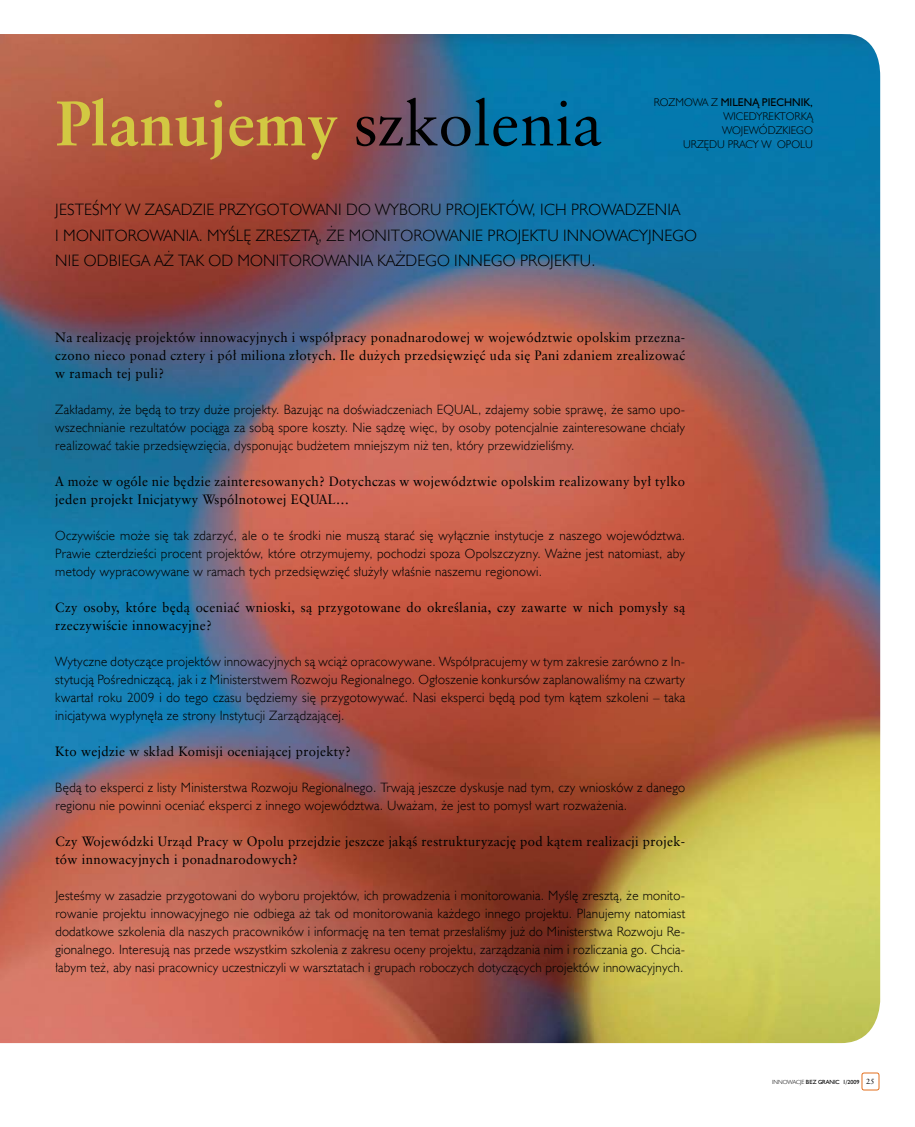
<style>
.page{position:relative;width:915px;height:1127px;background:#fff}
.page>*{position:absolute;margin:0;border:0;box-sizing:border-box;transform-origin:0 0}
.t1{font:700 63px "Class Garmnd EU";color:#d2c842}
.t2{font:16.5px "Humanst 521 Lt EU";letter-spacing:.01em;color:#000}
.t3{font:13.5px/18px "Humanst 521 Lt EU";letter-spacing:.025em;color:#000;text-align:justify}
.t4{font:13.5px/18px "Class Garmnd EU";letter-spacing:.025em;color:#000}
.t5{font:11.25px/14.2px "Humanst 521 Lt EU";color:#000;text-align:right}
.t6{font:11.25px "Humanst 521 EU";color:#000}
.t7{font:6px "Humanst 521 EU";color:#000}
.s1{font-weight:400;color:#000}
.s2{font-family:"Humanst 521 Lt EU"}
.s3{font-family:"Class Garmnd EU";font-size:7.5px}
</style>
<div class="page">
<img style="left:0;top:34px;width:879px;height:1009px">
<div style="left:861px;top:1073px;width:17px;height:17px;border:1px solid #e36f1e;border-radius:2px"></div>
<h1 class="t1" style="left:55px;top:85px;width:548px">Planujemy <span class="s1">szkolenia</span></h1>
<p class="t6" style="left:653px;top:95px;width:160px"><span class="s2">Rozmowa z</span> MILENĄ PIECHNIK,</p>
<p class="t5" style="left:723px;top:109px;width:8px">wice</p>
<p class="t5" style="left:748px;top:109px;width:15px">dyrek</p>
<p class="t5" style="left:682px;top:109px;width:131px">torkĄ<br>Wojewódzki ego<br>Urzędu Pracy w Opolu</p>
<p class="t2" style="left:55px;top:200px;width:203px">Jesteśmy w zasadzie przygo</p>
<p class="t2" style="left:280px;top:200px;width:108px">towani do wybor</p>
<p class="t2" style="left:430px;top:200px;width:27px">u pro</p>
<p class="t2" style="left:476px;top:200px;width:107px">jektów, ich prow</p>
<p class="t2" style="left:615px;top:200px;width:66px">adzenia</p>
<p class="t2" style="left:55px;top:225px;width:73px">i monitorow</p>
<p class="t2" style="left:164px;top:225px;width:250px">ania. Myślę zresztą, że monitorow</p>
<p class="t2" style="left:449px;top:225px;width:18px">anie</p>
<p class="t2" style="left:487px;top:225px;width:11px">pro</p>
<p class="t2" style="left:517px;top:225px;width:58px">jektu innow</p>
<p class="t2" style="left:619px;top:225px;width:45px">acyjnego</p>
<p class="t2" style="left:55px;top:251px;width:9px">nie</p>
<p class="t2" style="left:84px;top:251px;width:34px">odbieg</p>
<p class="t2" style="left:141px;top:251px;width:162px">a aż tak o d monitorow</p>
<p class="t2" style="left:338px;top:251px;width:91px">ania każdego</p>
<p class="t2" style="left:454px;top:251px;width:11px">innego</p>
<p class="t2" style="left:520px;top:251px;width:11px">pro</p>
<p class="t2" style="left:550px;top:251px;width:47px">jektu.</p>
<p class="t4" style="left:55px;top:328px;width:631px;text-align:justify">Na realizację projektów innowacyjnych i współpracy ponadnarodowej w województwie opolskim przezna&shy;czono nieco ponad cztery i pół miliona złotych. Ile dużych przedsięwzięć uda się Pani zdaniem zrealizować w ramach tej puli?</p>
<p class="t3" style="left:55px;top:400px;width:631px">Zakładamy, że będą to trzy duże projekty. Bazując na doświadczeniach EQUAL, zdajemy sobie sprawę, że samo upo&shy;wszechnianie rezultatów pociąga za sobą spore koszty. Nie sądzę więc, by osoby potencjalnie zainteresowane chciały realizować takie przedsięwzięcia, dysponując budżetem mniejszym niż ten, który przewidzieliśmy.</p>
<p class="t4" style="left:55px;top:472px;width:631px">A może w ogóle nie będzie zainteresowanych? Dotychczas w województwie opolskim realizowany był tylko jeden projekt Inicjatywy Wspólnotowej EQUAL…</p>
<p class="t3" style="left:55px;top:526px;width:631px">Oczywiście może się tak zdarzyć, ale o te środki nie muszą starać się wyłącznie instytucje z naszego województwa.<br>Prawie czterdzieści procent projektów, które otrzymujemy, pochodzi spoza Opolszczyzny. Ważne jest natomiast, aby metody wypracowywane w ramach tych przedsięwzięć służyły właśnie naszemu regionowi.</p>
<p class="t4" style="left:55px;top:598px;width:631px">Czy osoby, które będą oceniać wnioski, są przygotowane do określania, czy zawarte w nich pomysły są rzeczywiście innowacyjne?</p>
<p class="t3" style="left:55px;top:652px;width:631px">Wytyczne dotyczące projektów innowacyjnych są wciąż opracowywane. Współpracujemy w tym zakresie zarówno z In&shy;stytucją Pośredniczącą, jak i z M inisterstwem Rozwoju Regionalnego. Ogłoszenie konkursów zaplanowaliśmy na czwarty kwartał roku 2009 i do tego czasu będziemy się przygotowywać. Nasi eksperci będą pod tym kątem szkoleni – taka inicjatywa wypłynęła ze strony Instytucji Zarządzającej.</p>
<p class="t4" style="left:55px;top:742px;width:297px">Kto wejdzie w skład Komisji oceniającej projekty?</p>
<p class="t3" style="left:55px;top:778px;width:631px">Będą to eksperci z listy M inisterstwa Rozwoju Regionalnego. Trwają jeszcze dyskusje nad tym, czy wniosków z danego regionu nie powinni oceniać eksperci z innego województwa. Uważam, że jest to pomysł wart rozważenia.</p>
<p class="t4" style="left:55px;top:832px;width:631px">Czy Wojewódzki Urząd Pracy w Opolu przejdzie jeszcze jakąś restrukturyzację pod kątem realizacji projek&shy;tów innowacyjnych i ponadnarodowych?</p>
<p class="t3" style="left:55px;top:886px;width:631px">Jesteśmy w zasadzie przygotowani do wyboru projektów, ich prowadzenia i monitorowania. Myślę zresztą, że monito&shy;rowanie projektu innowacyjnego nie odbiega aż tak od monitorowania każdego innego projektu. Planujemy natomiast dodatkowe szkolenia dla naszych pracowników i informację na ten temat przesłaliśmy już do M inisterstwa Rozwoju Re&shy;gionalnego. Interesują nas przede wszystkim szkolenia z zakresu oceny projektu, zarządzania nim i rozliczania go. Chcia&shy;łabym też, aby nasi pracownicy uczestniczyli w warsztatach i grupach roboczych dotyczących projektów innowacyjnych.</p>
<p class="t7" style="left:771px;top:1078px;width:104px"><span class="s2">i nnowacje</span> BEZ G RANIC 1/2009 <span class="s3">25</span></p>
</div>
